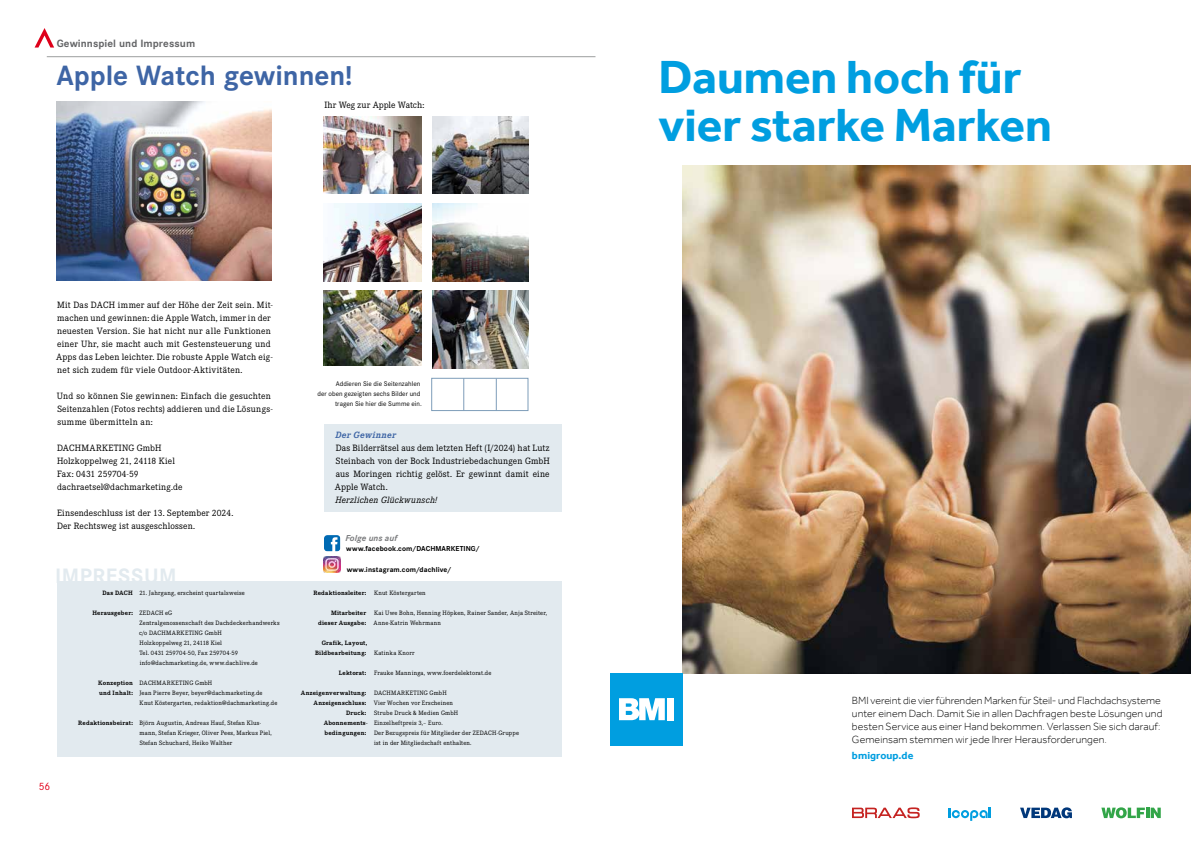
<style>
.page{position:relative;width:1191px;height:842px;background:#fff}
.page>*{position:absolute;margin:0;border:0;box-sizing:border-box;transform-origin:0 0}
.t1{font:700 47.7px/47.7px "Effra";color:#009ee0}
.t2{font:700 29px "Corporate S Pro";color:#3e65a5}
.t3{font:700 21.6px "Corporate S Pro";letter-spacing:.025em;color:#e2eaef}
.t4{font:700 11px "Corporate S Pro";letter-spacing:.005em;color:#646567}
.t5{font:11px "Corporate S Pro";color:#e2001a}
.t6{font:300 10.7px/12.8px "Effra";letter-spacing:.005em;color:#000}
.t7{font:700 10.7px "Effra";letter-spacing:.005em;color:#009ee0}
.t8{font:9.5px/13px "Corporate E Pro";letter-spacing:.015em;color:#000}
.t9{font:italic 9.5px "Corporate E Pro";letter-spacing:.02em;color:#000}
.t10{font:9.5px "Corporate E Pro";letter-spacing:-.005em;color:#000}
.t11{font:italic 700 9.5px "Corporate E Pro";letter-spacing:.035em;color:#3e65a5}
.t12{font:italic 700 9px "Corporate S Pro";letter-spacing:.005em;color:#7b7c7e}
.t13{font:700 7.5px "Corporate S Pro";letter-spacing:.01em;color:#000}
.t14{font:7px/10px "Corporate S Pro";letter-spacing:.005em;color:#000;text-align:right}
.t15{font:6.5px/10px "Corporate E Pro";letter-spacing:.03em;color:#000}
.t16{font:700 6.5px/10px "Corporate E Pro";letter-spacing:.035em;color:#000;text-align:right}
</style>
<div class="page">
<div style="left:57px;top:581px;width:504px;height:176px;background:#e2eaef"></div>
<img style="left:682px;top:165px;width:509px;height:508px">
<div style="left:610px;top:673px;width:72px;height:73px;background:#009ee0"></div>
<svg style="left:619px;top:698px;width:46px;height:22px"></svg>
<div style="left:667px;top:698px;width:6px;height:22px;background:#fff"></div>
<svg style="left:852px;top:807px;width:67px;height:11px"></svg>
<svg style="left:948px;top:808px;width:43px;height:13px"></svg>
<svg style="left:1020px;top:807px;width:52px;height:11px"></svg>
<svg style="left:1101px;top:807px;width:43px;height:11px"></svg>
<svg style="left:1146px;top:808px;width:3px;height:10px"></svg>
<svg style="left:1150px;top:808px;width:10px;height:10px"></svg>
<img style="left:433px;top:291px;width:95px;height:77px">
<img style="left:324px;top:204px;width:97px;height:77px">
<hr style="left:47px;top:56px;width:548px;height:1px;background:#9c9e9f">
<img style="left:324px;top:116px;width:97px;height:77px">
<img style="left:57px;top:102px;width:214px;height:179px">
<img style="left:433px;top:116px;width:95px;height:77px">
<img style="left:324px;top:291px;width:97px;height:75px">
<img style="left:433px;top:204px;width:95px;height:77px">
<svg style="left:35px;top:28px;width:19px;height:20px"></svg>
<div style="left:431px;top:378px;width:97px;height:33px;border:1px solid #7e9db9"></div>
<hr style="left:463px;top:378px;width:1px;height:32px;background:#7e9db9">
<hr style="left:496px;top:378px;width:1px;height:33px;background:#7e9db9">
<div style="left:324px;top:424px;width:237px;height:88px;background:#e2eaef"></div>
<svg style="left:324px;top:535px;width:16px;height:16px"></svg>
<img style="left:324px;top:556px;width:16px;height:17px">
<h3 class="t4" style="left:57px;top:35px;width:140px">Gewinnspiel und Impressum</h3>
<h2 class="t2" style="left:56px;top:53px;width:298px">Apple Watch gewinnen!</h2>
<h3 class="t10" style="left:324px;top:98px;width:101px">Ihr Weg zur Apple Watch:</h3>
<p class="t8" style="left:56px;top:298px;width:218px">Mit Das DACH immer auf der Höhe der Zeit sein. Mit&shy;machen und gewinnen: die Apple Watch, immer in der neuesten Version. Sie hat nicht nur alle Funktionen einer Uhr, sie macht auch mit Gestensteuerung und Apps das Leben leichter. Die robuste Apple Watch eig&shy;net sich zudem für viele Outdoor-Aktivitäten.</p>
<h3 class="t8" style="left:57px;top:389px;width:217px">Und so können Sie gewinnen: Einfach die gesuchten<br>Seitenzahlen (Fotos rechts) addieren und die Lösungs&shy;summe übermitteln an:</h3>
<h3 class="t8" style="left:57px;top:441px;width:127px">DACHMARKETING GmbH<br>Holzkoppelweg 21, 24118 Kiel<br>Fax: 0431 259704-59 dachraetsel@dachmarketing.de</h3>
<h3 class="t8" style="left:57px;top:506px;width:178px">Einsendeschluss ist der 13. September 2024.<br>Der Rechtsweg ist ausgeschlossen.</h3>
<h3 class="t3" style="left:55px;top:558px;width:123px">IMPRESSUM</h3>
<p class="t15" style="left:139px;top:587px;width:107px">21. Jahrgang, erscheint quartalsweise</p>
<p class="t15" style="left:139px;top:607px;width:142px">ZEDACH eG<br>Zentralgenossenschaft des Dachdeckerhandwerks c/o DACHMARKETING GmbH<br>Holzkoppelweg 21, 24118 Kiel<br>Tel. 0431 259704-50, Fax 259704-59 info@dachmarketing.de, www.dachlive.de</p>
<p class="t15" style="left:139px;top:677px;width:139px">DACHMARKETING GmbH<br>Jean Pierre Beyer, beyer@dachmarketing.de<br>Knut Köstergarten, redaktion@dachmarketing.de</p>
<p class="t15" style="left:139px;top:717px;width:134px">Björn Augustin, Andreas Hauf, Stefan Klus&shy;mann, Stefan Krieger, Oliver Pees, Markus Piel,<br>Stefan Schuchard, Heiko Walther</p>
<p class="t16" style="left:103px;top:587px;width:32px">Das DACH</p>
<p class="t16" style="left:93px;top:607px;width:42px">Herausgeber:</p>
<p class="t16" style="left:98px;top:677px;width:36px;text-align:left">Konzeption und Inhalt:</p>
<p class="t16" style="left:78px;top:717px;width:56px">Redaktionsbeirat:</p>
<h3 class="t5" style="left:39px;top:778px;width:13px">56</h3>
<p class="t14" style="left:317px;top:379px;width:106px">Addieren Sie die Seitenzahlen<br>der oben gezeigten sechs Bilder und tragen Sie hier die Summe ein.</p>
<h3 class="t11" style="left:335px;top:428px;width:62px">Der Gewinner</h3>
<h3 class="t8" style="left:335px;top:441px;width:216px;text-align:justify">Das Bilderrätsel aus dem letzten Heft (I/2024) hat Lutz Steinbach von der Bock Industriebedachungen GmbH aus Moringen richtig gelöst. Er gewinnt damit eine Apple Watch.</h3>
<h3 class="t9" style="left:335px;top:493px;width:103px">Herzlichen Glückwunsch!</h3>
<h3 class="t12" style="left:345px;top:531px;width:53px">Folge uns auf</h3>
<p class="t13" style="left:346px;top:543px;width:135px">www.facebook.com/DACHMARKETING/</p>
<p class="t13" style="left:347px;top:564px;width:106px">www.instagram.com/dachlive/</p>
<p class="t16" style="left:313px;top:587px;width:54px">Redaktionsleiter:</p>
<p class="t16" style="left:318px;top:607px;width:50px">Mitarbeiter dieser Ausgabe:</p>
<p class="t16" style="left:315px;top:637px;width:54px">Grafik, Layout,<br>Bildbearbeitung:</p>
<p class="t16" style="left:339px;top:667px;width:29px">Lektorat:</p>
<p class="t16" style="left:301px;top:687px;width:68px">Anzeigenverwaltung:<br>Anzeigenschluss:<br>Druck:<br>Abonnements&shy;bedingungen:</p>
<p class="t15" style="left:374px;top:587px;width:53px">Knut Köstergarten</p>
<p class="t15" style="left:373px;top:607px;width:175px">Kai Uwe Bohn, Henning Höpken, Rainer Sander, Anja Streiter,<br>Anne-Katrin Wehrmann</p>
<p class="t15" style="left:374px;top:647px;width:42px">Katinka Knorr</p>
<p class="t15" style="left:374px;top:667px;width:119px">Frauke Manninga, www.foerdelektorat.de</p>
<p class="t15" style="left:374px;top:687px;width:147px">DACHMARKETING GmbH<br>Vier Wochen vor Erscheinen<br>Strube Druck &amp; Medien GmbH<br>Einzelheftpreis 3,– Euro.<br>Der Bezugspreis für Mitglieder der ZEDACH-Gruppe ist in der Mitgliedschaft enthalten.</p>
<h1 class="t1" style="left:658px;top:53px;width:395px">Daumen hoch für vier starke Marken</h1>
<p class="t6" style="left:852px;top:694px;width:312px">BMI vereint die vier führenden Marken für Steil- und Flachdachsysteme unter einem Dach. Damit Sie in allen Dachfragen beste Lösungen und besten Service aus einer Hand bekommen. Verlassen Sie sich darauf:<br>Gemeinsam stemmen wir jede Ihrer Herausforderungen.</p>
<h3 class="t7" style="left:852px;top:749px;width:63px">bmigroup.de</h3>
</div>
